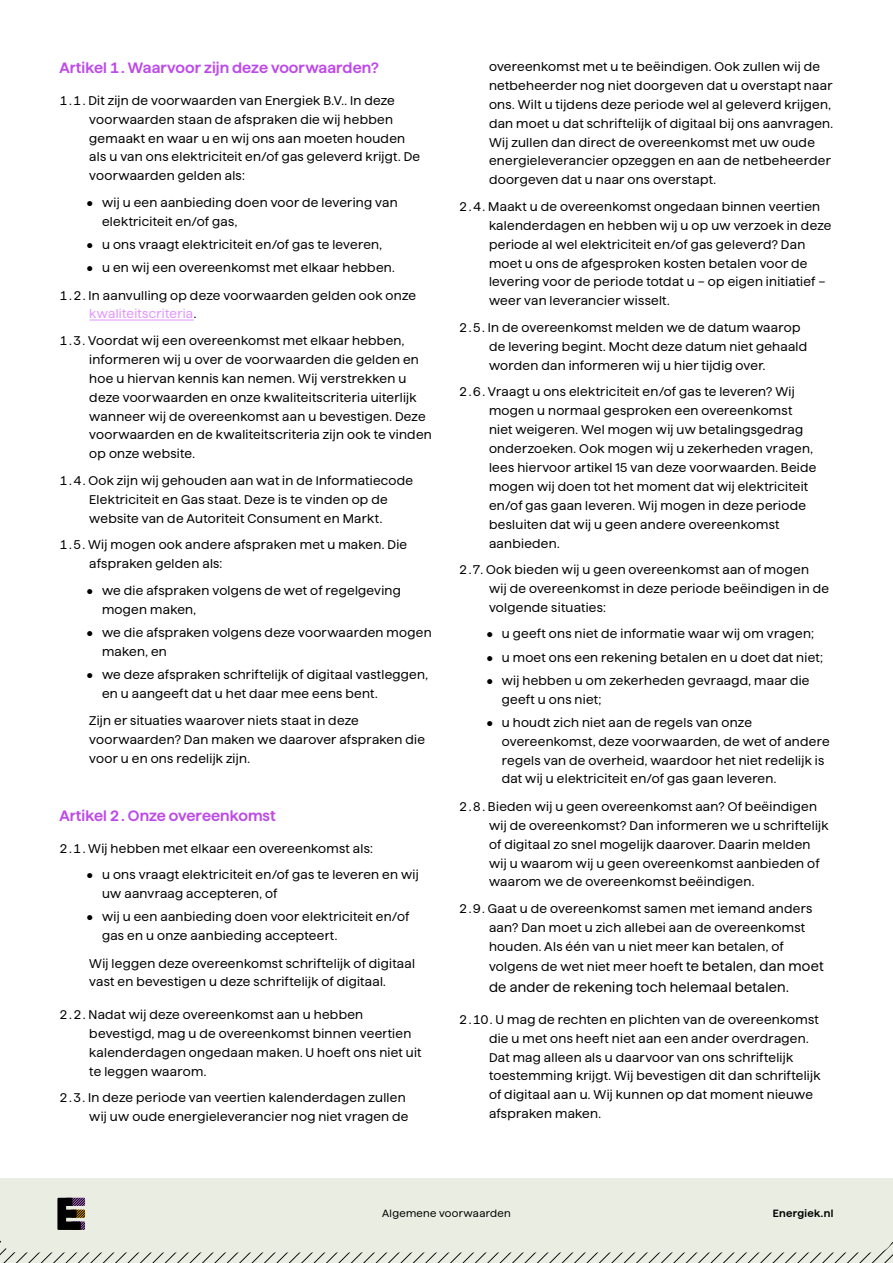
<style>
.page{position:relative;width:893px;height:1263px;background:#fff}
.page>*{position:absolute;margin:0;border:0;box-sizing:border-box;transform-origin:0 0}
.t1{font:600 15px "Haffer SQXH";letter-spacing:.005em;color:#bd4ae8}
.t2{font:13.8px "Haffer SQXH";letter-spacing:.02em;color:#000}
.t3{font:12.6px/18.9px "Haffer SQXH";letter-spacing:.025em;color:#000}
.t4{font:10.5px "Haffer XH";letter-spacing:.03em;color:#000}
.t5{font:600 10.5px "Haffer SQXH";letter-spacing:.03em;color:#000}
.s1{color:#e293ff}
.s2{font-size:13.8px}
</style>
<div class="page">
<div style="left:0;top:1178px;width:893px;height:57px;background:#eaede2"></div>
<svg style="left:0;top:1197px;width:893px;height:66px"></svg>
<hr style="left:89px;top:320px;width:105px;height:1px;background:#e293ff">
<p class="t1" style="left:60px;top:57px;width:321px">Artikel 1.Waarvoor zijn deze voorwaarden?</p>
<p class="t3" style="left:89px;top:90px;width:332px;text-indent:-30px">1.1.Dit zijn de voorwaarden van Energiek B.V.. In deze voorwaarden staan de afspraken die wij hebben gemaakt en waar u en wij ons aan moeten houden als u van ons elektriciteit en/of gas geleverd krijgt. De voorwaarden gelden als:</p>
<p class="t3" style="left:102px;top:192px;width:297px;text-indent:-15px">• wij u een aanbieding doen voor de levering van elektriciteit en/of gas,</p>
<p class="t3" style="left:87px;top:234px;width:297px">• u ons vraagt elektriciteit en/of gas te leveren,</p>
<p class="t3" style="left:60px;top:253px;width:358px;line-height:27.5px;text-align:center">• u en wij een overeenkomst met elkaar hebben.<br>1.2.In aanvulling op deze voorwaarden gelden ook onze</p>
<p class="t3" style="left:60px;top:300px;width:346px;line-height:26.5px;text-indent:30px"><span class="s1">kwaliteitscriteria</span>.<br>1.3.Voordat wij een overeenkomst met elkaar hebben,</p>
<p class="t3" style="left:89px;top:349px;width:344px">informeren wij u over de voorwaarden die gelden en hoe u hiervan kennis kan nemen. Wij verstrekken u deze voorwaarden en onze kwaliteitscriteria uiterlijk wanneer wij de overeenkomst aan u bevestigen. Deze voorwaarden en de kwaliteitscriteria zijn ook te vinden op onze website.</p>
<p class="t3" style="left:60px;top:470px;width:355px;text-align:center">1.4.Ook zijn wij gehouden aan wat in de Informatiecode<br>Elektriciteit en Gas staat. Deze is te vinden op de<br>website van de Autoriteit Consument en Markt.</p>
<p class="t3" style="left:89px;top:534px;width:319px;text-indent:-30px">1.5.Wij mogen ook andere afspraken met u maken. Die afspraken gelden als:</p>
<p class="t3" style="left:102px;top:580px;width:300px;text-indent:-15px">• we die afspraken volgens de wet of regelgeving mogen maken,</p>
<p class="t3" style="left:102px;top:622px;width:331px;text-indent:-15px">• we die afspraken volgens deze voorwaarden mogen maken, en</p>
<p class="t3" style="left:102px;top:664px;width:327px;text-indent:-15px">• we deze afspraken schriftelijk of digitaal vastleggen, en u aangeeft dat u het daar mee eens bent.</p>
<p class="t3" style="left:89px;top:710px;width:337px">Zijn er situaties waarover niets staat in deze voorwaarden? Dan maken we daarover afspraken die voor u en ons redelijk zijn.</p>
<p class="t1" style="left:60px;top:805px;width:218px">Artikel 2.Onze overeenkomst</p>
<p class="t3" style="left:60px;top:838px;width:315px">2.1.Wij hebben met elkaar een overeenkomst als:</p>
<p class="t3" style="left:102px;top:864px;width:318px;text-indent:-15px">• u ons vraagt elektriciteit en/of gas te leveren en wij uw aanvraag accepteren, of</p>
<p class="t3" style="left:102px;top:906px;width:309px;text-indent:-15px">• wij u een aanbieding doen voor elektriciteit en/of gas en u onze aanbieding accepteert.</p>
<p class="t3" style="left:89px;top:952px;width:327px">Wij leggen deze overeenkomst schriftelijk of digitaal vast en bevestigen u deze schriftelijk of digitaal.</p>
<p class="t3" style="left:89px;top:1004px;width:334px;text-indent:-30px">2.2.Nadat wij deze overeenkomst aan u hebben bevestigd, mag u de overeenkomst binnen veertien kalenderdagen ongedaan maken. U hoeft ons niet uit te leggen waarom.</p>
<p class="t3" style="left:60px;top:1087px;width:350px;text-align:right">2.3.In deze periode van veertien kalenderdagen zullen wij uw oude energieleverancier nog niet vragen de</p>
<p class="t3" style="left:489px;top:56px;width:346px">overeenkomst met u te beëindigen. Ook zullen wij de netbeheerder nog niet doorgeven dat u overstapt naar ons. Wilt u tijdens deze periode wel al geleverd krijgen, dan moet u dat schriftelijk of digitaal bij ons aanvragen.<br>Wij zullen dan direct de overeenkomst met uw oude energieleverancier opzeggen en aan de netbeheerder doorgeven dat u naar ons overstapt.</p>
<p class="t3" style="left:489px;top:196px;width:344px;text-indent:-30px">2.4.Maakt u de overeenkomst ongedaan binnen veertien kalenderdagen en hebben wij u op uw verzoek in deze periode al wel elektriciteit en/of gas geleverd? Dan moet u ons de afgesproken kosten betalen voor de levering voor de periode totdat u – op eigen initiatief – weer van leverancier wisselt.</p>
<p class="t3" style="left:489px;top:317px;width:320px;text-indent:-30px">2.5.In de overeenkomst melden we de datum waarop de levering begint. Mocht deze datum niet gehaald worden dan informeren wij u hier tijdig over.</p>
<p class="t3" style="left:489px;top:381px;width:329px;text-indent:-30px">2.6.Vraagt u ons elektriciteit en/of gas te leveren? Wij mogen u normaal gesproken een overeenkomst niet weigeren. Wel mogen wij uw betalingsgedrag onderzoeken. Ook mogen wij u zekerheden vragen, lees hiervoor artikel 15 van deze voorwaarden. Beide mogen wij doen tot het moment dat wij elektriciteit en/of gas gaan leveren. Wij mogen in deze periode besluiten dat wij u geen andere overeenkomst aanbieden.</p>
<p class="t3" style="left:489px;top:559px;width:341px;text-indent:-30px">2.7.Ook bieden wij u geen overeenkomst aan of mogen wij de overeenkomst in deze periode beëindigen in de volgende situaties:</p>
<p class="t3" style="left:486px;top:623px;width:329px">• u geeft ons niet de informatie waar wij om vragen;</p>
<p class="t3" style="left:486px;top:647px;width:338px">• u moet ons een rekening betalen en u doet dat niet;</p>
<p class="t3" style="left:502px;top:670px;width:309px;text-indent:-15px">• wij hebben u om zekerheden gevraagd, maar die geeft u ons niet;</p>
<p class="t3" style="left:502px;top:712px;width:329px;text-indent:-15px">• u houdt zich niet aan de regels van onze overeenkomst, deze voorwaarden, de wet of andere regels van de overheid, waardoor het niet redelijk is dat wij u elektriciteit en/of gas gaan leveren.</p>
<p class="t3" style="left:489px;top:796px;width:341px;text-indent:-30px">2.8.Bieden wij u geen overeenkomst aan? Of beëindigen wij de overeenkomst? Dan informeren we u schriftelijk of digitaal zo snel mogelijk daarover. Daarin melden wij u waarom wij u geen overeenkomst aanbieden of waarom we de overeenkomst beëindigen.</p>
<p class="t3" style="left:489px;top:898px;width:325px;text-indent:-30px">2.9.Gaat u de overeenkomst samen met iemand anders aan? Dan moet u zich allebei aan de overeenkomst houden. Als één van u niet meer kan betalen, of</p>
<p class="t3" style="left:489px;top:956px;width:336px">volgens de wet niet meer hoeft <span class="s2">te betalen, dan moet</span></p>
<p class="t2" style="left:489px;top:977px;width:301px">de ander de rekening toch helemaal betalen.</p>
<p class="t3" style="left:489px;top:1009px;width:333px;text-indent:-30px">2.10.U mag de rechten en plichten van de overeenkomst die u met ons heeft niet aan een ander overdragen.<br>Dat mag alleen als u daarvoor van ons schriftelijk toestemming krijgt. Wij bevestigen dit dan schriftelijk of digitaal aan u. Wij kunnen op dat moment nieuwe afspraken maken.</p>
<p class="t4" style="left:382px;top:1206px;width:130px">Algemene voorwaarden</p>
<p class="t5" style="left:773px;top:1206px;width:62px">Energiek.nl</p>
</div>
